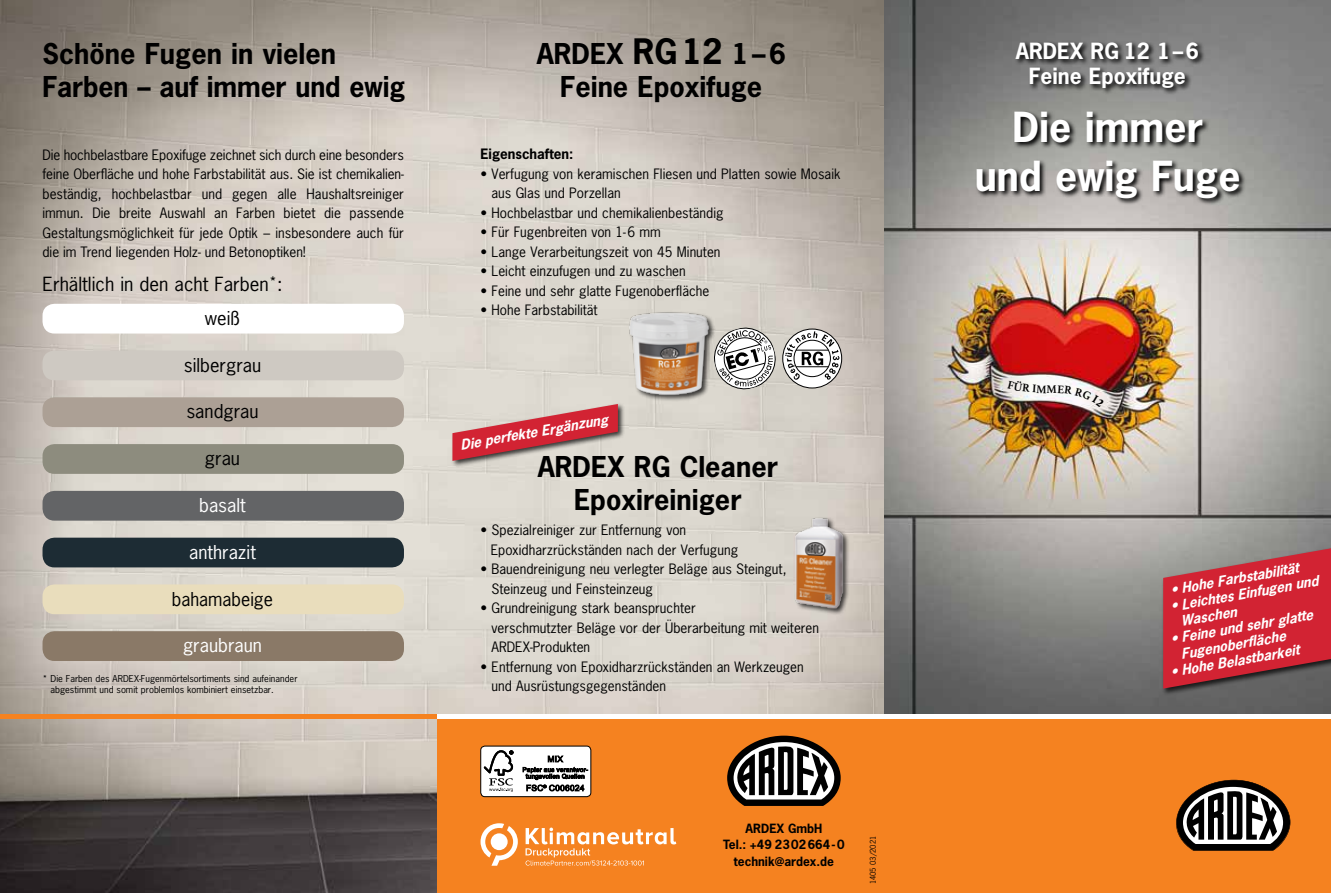
<style>
.page{position:relative;width:1331px;height:893px;background:#fff}
.page>*{position:absolute;margin:0;border:0;box-sizing:border-box;transform-origin:0 0}
.t1{font:700 39px/49.1px "News Gothic";color:#fff;text-align:center}
.t2{font:700 27px/33px "News Gothic Std";color:#000;text-align:center}
.t3{font:700 21px/25.2px "News Gothic Std";color:#fff;text-align:center}
.t4{font:18.3px "News Gothic Std";color:#000}
.t5{font:18px "News Gothic Std";color:#000}
.t6{font:18px "News Gothic Std";color:#fff}
.t7{font:13.5px/19.5px "News Gothic Std";color:#000}
.t8{font:13.5px/19.5px "News Gothic";color:#000;text-align:justify}
.t9{font:italic 700 13.5px/16.2px "News Gothic Std";color:#fff}
.t10{font:700 13.5px "News Gothic Std";color:#000}
.t11{font:700 12px/16.5px "News Gothic Std";color:#000;text-align:center}
.t12{font:9px/10.8px "News Gothic Std";color:#000}
.t13{font:7.5px "News Gothic Std";color:#000}
.s1{font-size:33px}
.s2{font-size:11.25px}
</style>
<div class="page">
<img style="left:0;top:0;width:884px;height:893px">
<div style="left:438px;top:719px;width:893px;height:174px;background:#f58220"></div>
<img style="left:884px;top:0;width:447px;height:714px">
<div style="left:1161px;top:539px;width:170px;height:157px;background:#000;opacity:.75"></div>
<svg style="left:1163px;top:540px;width:168px;height:149px;background:#bb3a45"></svg>
<div style="left:43px;top:304px;width:361px;height:30px;background:#fff;border-radius:12px"></div>
<div style="left:43px;top:584px;width:361px;height:30px;background:#e9ddbc;border-radius:12px"></div>
<div style="left:43px;top:444px;width:361px;height:30px;background:#8d8c7e;border-radius:12px"></div>
<div style="left:43px;top:351px;width:361px;height:29px;background:#cec9c2;border-radius:12px"></div>
<div style="left:43px;top:631px;width:361px;height:30px;background:#8a7967;border-radius:12px"></div>
<div style="left:43px;top:491px;width:361px;height:30px;background:#636466;border-radius:12px"></div>
<div style="left:43px;top:397px;width:361px;height:30px;background:#aca095;border-radius:12px"></div>
<div style="left:43px;top:538px;width:361px;height:29px;background:#1d2c34;border-radius:12px"></div>
<div style="left:629px;top:311px;width:87px;height:91px;background:#000;opacity:.75"></div>
<img style="left:624px;top:306px;width:88px;height:95px">
<svg style="left:783px;top:329px;width:59px;height:59px"></svg>
<div style="left:782px;top:329px;width:60px;height:59px;border:1px solid #000;border-radius:50%"></div>
<svg style="left:785px;top:331px;width:54px;height:49px"></svg>
<div style="left:794px;top:517px;width:56px;height:98px;background:#000;opacity:.75"></div>
<img style="left:792px;top:513px;width:54px;height:99px">
<div style="left:451px;top:403px;width:175px;height:65px;background:#000;opacity:.75"></div>
<svg style="left:452px;top:404px;width:166px;height:57px;background:#ce777b"></svg>
<div style="left:0;top:714px;width:438px;height:5px;background:#f58220"></div>
<div style="left:438px;top:714px;width:893px;height:5px;background:#fff"></div>
<svg style="left:1014px;top:40px;width:192px;height:55px;background:#676767"></svg>
<svg style="left:976px;top:111px;width:271px;height:95px;background:#82817e"></svg>
<svg style="left:1176px;top:780px;width:114px;height:71px"></svg>
<svg style="left:711px;top:325px;width:68px;height:68px"></svg>
<svg style="left:727px;top:736px;width:114px;height:70px"></svg>
<svg style="left:480px;top:823px;width:38px;height:43px"></svg>
<svg style="left:525px;top:828px;width:151px;height:38px"></svg>
<div style="left:481px;top:746px;width:110px;height:51px;background:#fff;border-radius:4px"></div>
<div style="left:480px;top:746px;width:111px;height:51px;border:1px solid #000;border-radius:4px"></div>
<svg style="left:483px;top:750px;width:106px;height:42px"></svg>
<svg style="left:1007px;top:380px;width:97px;height:27px"></svg>
<h2 class="t2" style="left:43px;top:36px;width:364px;text-align:left">Schöne Fugen in vielen<br>Farben – auf immer und ewig</h2>
<p class="t8" style="left:43px;top:145px;width:363px">Die hochbelastbare Epoxifuge zeichnet sich durch eine besonders feine Oberfläche und hohe Farbstabilität aus. Sie ist chemikalien&shy;beständig, hochbelastbar und gegen alle Haushaltsreiniger immun. Die breite Auswahl an Farben bietet die passende Gestaltungsmöglichkeit für jede Optik – insbesondere auch für die im Trend liegenden Holz- und Betonoptiken!</p>
<h3 class="t4" style="left:43px;top:272px;width:242px">Erhältlich in den acht Farben<sup>*</sup>:</h3>
<h3 class="t5" style="left:205px;top:307px;width:37px">weiß</h3>
<h3 class="t5" style="left:184px;top:353px;width:79px">silbergrau</h3>
<h3 class="t5" style="left:186px;top:400px;width:74px">sandgrau</h3>
<h3 class="t5" style="left:205px;top:447px;width:37px">grau</h3>
<h3 class="t6" style="left:199px;top:494px;width:48px">basalt</h3>
<h3 class="t6" style="left:189px;top:540px;width:68px">anthrazit</h3>
<h3 class="t5" style="left:172px;top:587px;width:103px">bahamabeige</h3>
<h3 class="t6" style="left:183px;top:634px;width:80px">graubraun</h3>
<p class="t12" style="left:51px;top:673px;width:249px;text-indent:-8px">* Die Farben des ARDEX-Fugenmörtelsortiments sind aufeinander abgestimmt und somit problemlos kombiniert einsetzbar.</p>
<h2 class="t2" style="left:537px;top:37px;width:251px">ARDEX <span class="s1">RG12</span> 1–6<br>Feine Epoxifuge</h2>
<p class="t10" style="left:480px;top:145px;width:94px">Eigenschaften:</p>
<p class="t7" style="left:492px;top:164px;width:350px;text-indent:-11px">• Verfugung von keramischen Fliesen und Platten sowie Mosaik aus Glas und Porzellan</p>
<p class="t7" style="left:480px;top:203px;width:245px">• Hochbelastbar und chemikalienbeständig</p>
<p class="t7" style="left:480px;top:222px;width:182px">• Für Fugenbreiten von 1-6 mm</p>
<p class="t7" style="left:480px;top:242px;width:242px">• Lange Verarbeitungszeit von 45 Minuten</p>
<p class="t7" style="left:480px;top:261px;width:207px">• Leicht einzufugen und zu waschen</p>
<p class="t7" style="left:480px;top:281px;width:230px">• Feine und sehr glatte Fugenoberfläche</p>
<p class="t7" style="left:480px;top:300px;width:119px">• Hohe Farbstabilität</p>
<p class="t9" style="left:459px;top:437px;width:151px;rotate:-10deg">Die perfekte Ergänzung</p>
<h2 class="t2" style="left:538px;top:450px;width:242px">ARDEX RG Cleaner<br>Epoxireiniger</h2>
<p class="t7" style="left:491px;top:520px;width:249px;text-indent:-10px">• Spezialreiniger zur Entfernung von<br>Epoxidharzrückständen nach der Verfugung</p>
<p class="t7" style="left:492px;top:559px;width:297px;text-indent:-11px">• Bauendreinigung neu verlegter Beläge aus Steingut,<br>Steinzeug und Feinsteinzeug</p>
<p class="t7" style="left:492px;top:598px;width:329px;text-indent:-11px">• Grundreinigung stark beanspruchter<br>verschmutzter Beläge vor der Überarbeitung mit weiteren<br>ARDEX-Produkten</p>
<p class="t7" style="left:492px;top:657px;width:314px;text-indent:-11px">• Entfernung von Epoxidharzrückständen an Werkzeugen und Ausrüstungsgegenständen</p>
<p class="t11" style="left:723px;top:820px;width:123px">ARDEX GmbH<br>Tel.: +49 2302664-0 technik<span class="s2">@</span>ardex.de</p>
<p class="t13" style="left:868px;top:884px;width:50px;rotate:-90deg">1405 03/2021</p>
<h3 class="t3" style="left:1016px;top:38px;width:185px">ARDEX RG 12 1–6<br>Feine Epoxifuge</h3>
<h1 class="t1" style="left:975px;top:102px;width:267px">Die immer und ewig Fuge</h1>
<p class="t9" style="left:1170px;top:582px;width:131px;rotate:-10deg">• Hohe Farbstabilität</p>
<p class="t9" style="left:1177px;top:597px;width:143px;text-indent:-7px;rotate:-10deg">• Leichtes Einfugen und<br>Waschen</p>
<p class="t9" style="left:1177px;top:630px;width:138px;text-indent:-7px;rotate:-10deg">• Feine und sehr glatte<br>Fugenoberfläche</p>
<p class="t9" style="left:1170px;top:664px;width:131px;rotate:-10deg">• Hohe Belastbarkeit</p>
</div>
